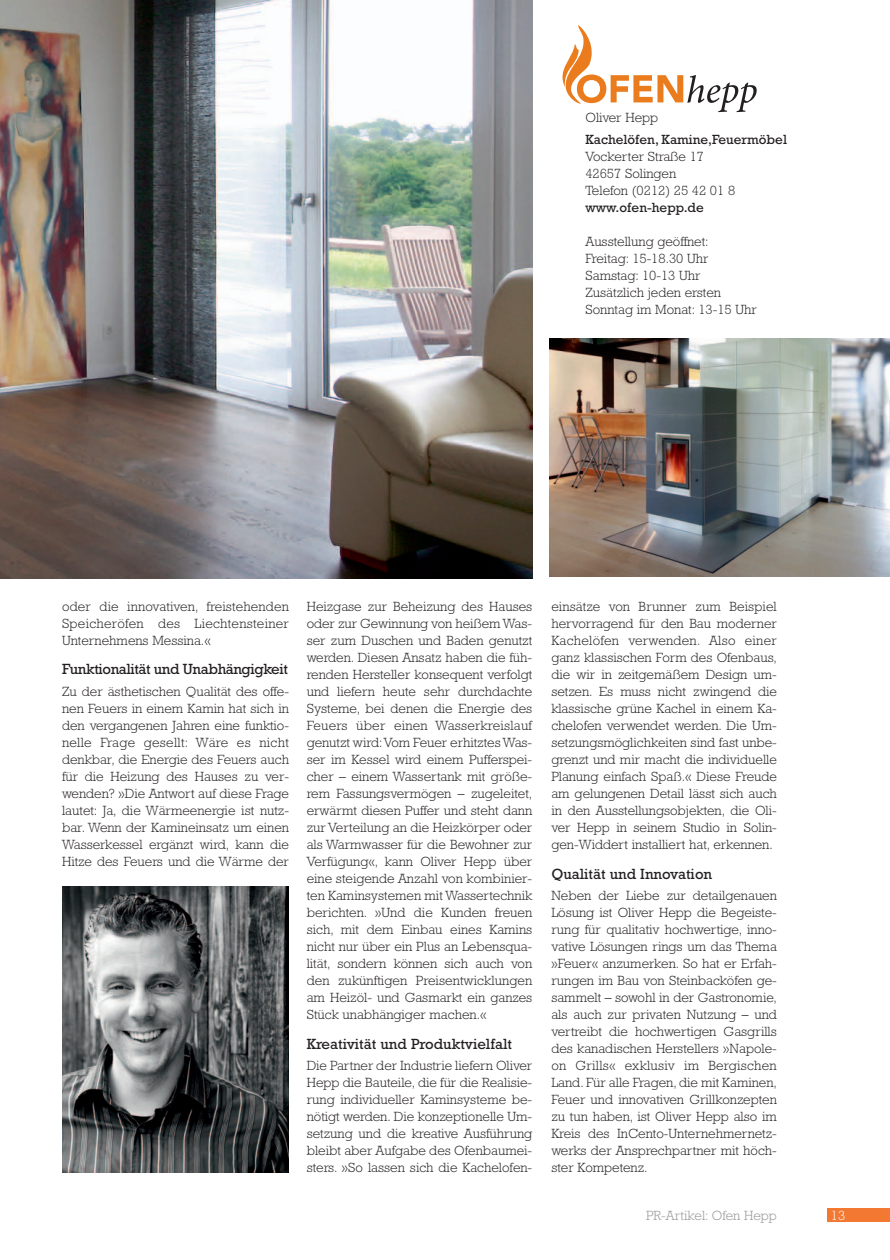
<style>
.page{position:relative;width:890px;height:1260px;background:#fff}
.page>*{position:absolute;margin:0;border:0;box-sizing:border-box;transform-origin:0 0}
.t1{font:15px "Rockwell";color:#231f20}
.t2{font:15px "Rockwell";letter-spacing:-.025em;color:#231f20}
.t3{font:300 13.5px/17px "Rockwell";color:#231f20;text-align:justify}
.t4{font:13.5px/22.5px "Rockwell";color:#231f20}
.t5{font:300 13.5px "Rockwell";color:#939598}
.t6{font:300 13.5px "Rockwell";color:#fff}
.s1{font-weight:300}
.s2{font-weight:400}
</style>
<div class="page">
<img style="left:0;top:0;width:889px;height:1222px">
<p class="t4" style="left:585px;top:107px;width:203px"><span class="s1">Oliver Hepp<br></span>Kachelöfen, Kamine,Feuermöbel</p>
<p class="t3" style="left:585px;top:149px;width:151px;text-align:left">Vockerter Straße 17<br>42657 Solingen<br>Telefon (0212) 25 42 01 8 <span class="s2">www.ofen-hepp.de</span></p>
<p class="t3" style="left:585px;top:234px;width:173px;text-align:left">Ausstellung geöffnet:<br>Freitag: 15-18.30 Uhr<br>Samstag: 10-13 Uhr<br>Zusätzlich jeden ersten<br>Sonntag im Monat: 13-15 Uhr</p>
<p class="t3" style="left:62px;top:599px;width:228px">oder die innovativen, freistehenden Speicheröfen des Liechtensteiner Unternehmens Messina.«</p>
<p class="t2" style="left:62px;top:664px;width:227px">Funktionalität und Unabhängigkeit</p>
<p class="t3" style="left:62px;top:684px;width:228px">Zu der ästhetischen Qualität des offe&shy;nen Feuers in einem Kamin hat sich in den vergangenen Jahren eine funktio&shy;nelle Frage gesellt: Wäre es nicht denkbar, die Energie des Feuers auch für die Heizung des Hauses zu ver&shy;wenden? »Die Antwort auf diese Frage lautet: Ja, die Wärmeenergie ist nutz&shy;bar. Wenn der Kamineinsatz um einen Wasserkessel ergänzt wird, kann die Hitze des Feuers und die Wärme der</p>
<p class="t3" style="left:306px;top:599px;width:227px">Heizgase zur Beheizung des Hauses oder zur Gewinnung von heißem Was&shy;ser zum Duschen und Baden genutzt werden. Diesen Ansatz haben die füh&shy;renden Hersteller konsequent verfolgt und liefern heute sehr durchdachte Systeme, bei denen die Energie des Feuers über einen Wasserkreislauf genutzt wird:Vom Feuer erhitztes Was&shy;ser im Kessel wird einem Pufferspei&shy;cher – einem Wassertank mit größe&shy;rem Fassungsvermögen – zugeleitet, erwärmt diesen Puffer und steht dann zur Verteilung an die Heizkörper oder als Warmwasser für die Bewohner zur Verfügung«, kann Oliver Hepp über eine steigende Anzahl von kombinier&shy;ten Kaminsystemen mit Wassertechnik berichten. »Und die Kunden freuen sich, mit dem Einbau eines Kamins nicht nur über ein Plus an Lebensqua&shy;lität, sondern können sich auch von den zukünftigen Preisentwicklungen am Heizöl- und Gasmarkt ein ganzes Stück unabhängiger machen.«</p>
<p class="t1" style="left:306px;top:1038px;width:207px">Kreativität und Produktvielfalt</p>
<p class="t3" style="left:306px;top:1058px;width:227px">Die Partner der Industrie liefern Oliver Hepp die Bauteile, die für die Realisie&shy;rung individueller Kaminsysteme be&shy;nötigt werden. Die konzeptionelle Um&shy;setzung und die kreative Ausführung bleibt aber Aufgabe des Ofenbaumei&shy;sters. »So lassen sich die Kachelofen-</p>
<p class="t3" style="left:551px;top:599px;width:227px">einsätze von Brunner zum Beispiel hervorragend für den Bau moderner Kachelöfen verwenden. Also einer ganz klassischen Form des Ofenbaus, die wir in zeitgemäßem Design um&shy;setzen. Es muss nicht zwingend die klassische grüne Kachel in einem Ka&shy;chelofen verwendet werden. Die Um&shy;setzungsmöglichkeiten sind fast unbe&shy;grenzt und mir macht die individuelle Planung einfach Spaß.« Diese Freude am gelungenen Detail lässt sich auch in den Ausstellungsobjekten, die Oli&shy;ver Hepp in seinem Studio in Solin&shy;gen-Widdert installiert hat, erkennen.</p>
<p class="t1" style="left:551px;top:868px;width:162px">Qualität und Innovation</p>
<p class="t3" style="left:551px;top:888px;width:227px">Neben der Liebe zur detailgenauen Lösung ist Oliver Hepp die Begeiste&shy;rung für qualitativ hochwertige, inno&shy;vative Lösungen rings um das Thema »Feuer« anzumerken. So hat er Erfah&shy;rungen im Bau von Steinbacköfen ge&shy;sammelt – sowohl in der Gastronomie, als auch zur privaten Nutzung – und vertreibt die hochwertigen Gasgrills des kanadischen Herstellers »Napole&shy;on Grills« exklusiv im Bergischen Land. Für alle Fragen, die mit Kaminen, Feuer und innovativen Grillkonzepten zu tun haben, ist Oliver Hepp also im Kreis des InCento-Unternehmernetz&shy;werks der Ansprechpartner mit höch&shy;ster Kompetenz.</p>
<p class="t5" style="left:646px;top:1210px;width:132px">PR-Artikel: Ofen Hepp</p>
<p class="t6" style="left:830px;top:1210px;width:16px">13</p>
</div>
